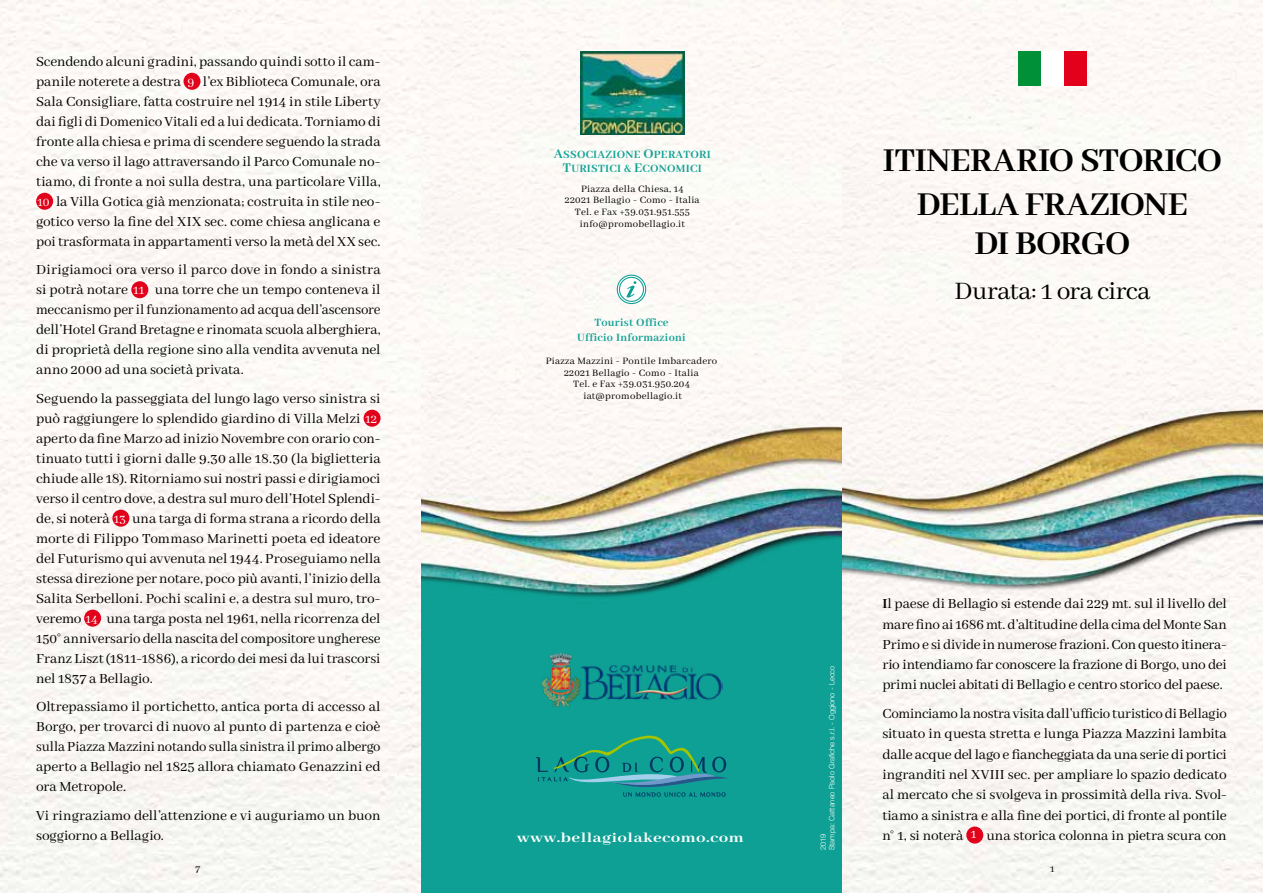
<style>
.page{position:relative;width:1263px;height:893px;background:#fbf8f4}
.page>*{position:absolute;margin:0;border:0;box-sizing:border-box;transform-origin:0 0}
.t1{font:700 36px/43.2px "Abhaya Libre";letter-spacing:-.015em;color:#000;text-align:center}
.t2{font:27px "Abhaya Libre";letter-spacing:-.015em;color:#000}
.t3{font:15px/20px "Abhaya Libre";letter-spacing:-.005em;color:#000;text-align:justify}
.t4{font:700 14.55px "Abhaya Libre";letter-spacing:.025em;color:#fff;scale:1.27 1}
.t5{font:700 12px/14.4px "Abhaya Libre";letter-spacing:.025em;color:#0ea094;text-align:center}
.t6{font:10.5px/11.7px "Abhaya Libre";letter-spacing:.025em;color:#000;text-align:center}
.t7{font:300 7.5px/8.7px "Helvetica Neue LT Std";color:#fff}
.s1{font-size:13.5px;color:#fff}
.s2{font-size:14.4px}
.s3{font-weight:700}
</style>
<div class="page">
<div style="left:421px;top:517px;width:421px;height:376px;background:#0ea094"></div>
<img style="left:421px;top:0;width:421px;height:758px">
<img style="left:581px;top:51px;width:103px;height:84px">
<svg style="left:617px;top:275px;width:29px;height:29px"></svg>
<img style="left:842px;top:0;width:421px;height:772px">
<img style="left:541px;top:652px;width:181px;height:56px">
<div style="left:1041px;top:51px;width:23px;height:34px;background:#fff"></div>
<div style="left:1018px;top:51px;width:23px;height:34px;background:#009037"></div>
<div style="left:1064px;top:51px;width:22px;height:34px;background:#e2001a"></div>
<svg style="left:536px;top:736px;width:191px;height:61px"></svg>
<div style="left:966px;top:827px;width:17px;height:17px;background:#e2001a;border-radius:50%"></div>
<div style="left:183px;top:73px;width:17px;height:17px;background:#e2001a;border-radius:50%"></div>
<div style="left:36px;top:193px;width:17px;height:17px;background:#e2001a;border-radius:50%"></div>
<div style="left:131px;top:281px;width:17px;height:17px;background:#e2001a;border-radius:50%"></div>
<div style="left:364px;top:410px;width:17px;height:17px;background:#e2001a;border-radius:50%"></div>
<div style="left:112px;top:510px;width:17px;height:17px;background:#e2001a;border-radius:50%"></div>
<div style="left:84px;top:610px;width:17px;height:17px;background:#e2001a;border-radius:50%"></div>
<p class="t3" style="left:36px;top:52px;width:346px">Scendendo alcuni gradini, passando quindi sotto il cam&shy;panile noterete a destra <span class="s1">9</span> l’ex Biblioteca Comunale, ora Sala Consigliare, fatta costruire nel 1914 in stile Liberty dai figli di Domenico Vitali ed a lui dedicata. Torniamo di fronte alla chiesa e prima di scendere seguendo la strada che va verso il lago attraversando il Parco Comunale no&shy;tiamo, di fronte a noi sulla destra, una particolare Villa, <span class="s1">10</span> la Villa Gotica già menzionata; costruita in stile neo&shy;gotico verso la fine del XIX sec. come chiesa anglicana e poi trasformata in appartamenti verso la metà del XX sec.</p>
<p class="t3" style="left:36px;top:261px;width:346px">Dirigiamoci ora verso il parco dove in fondo a sinistra si potrà notare <span class="s1">11</span> una torre che un tempo conteneva il meccanismo per il funzionamento ad acqua dell’ascensore dell’Hotel Grand Bretagne e rinomata scuola alberghiera, di proprietà della regione sino alla vendita avvenuta nel anno 2000 ad una società privata.</p>
<p class="t3" style="left:36px;top:389px;width:346px;text-align:left">Seguendo la passeggiata del lungo lago verso sinistra si può raggiungere lo splendido giardino di Villa Melzi <span class="s1">12 </span>aperto da fine Marzo ad inizio Novembre con orario con&shy;tinuato tutti i giorni dalle 9.30 alle 18.30 (la biglietteria chiude alle 18). Ritorniamo sui nostri passi e dirigiamoci verso il centro dove, a destra sul muro dell’Hotel Splendi&shy;de, si noterà <span class="s1">13</span> una targa di forma strana a ricordo della morte di Filippo Tommaso Marinetti poeta ed ideatore del Futurismo qui avvenuta nel 1944. Proseguiamo nella stessa direzione per notare, poco più avanti, l’inizio della Salita Serbelloni. Pochi scalini e, a destra sul muro, tro&shy;veremo <span class="s1">14</span> una targa posta nel 1961, nella ricorrenza del 150° anniversario della nascita del compositore ungherese Franz Liszt (1811-1886), a ricordo dei mesi da lui trascorsi nel 1837 a Bellagio.</p>
<p class="t3" style="left:36px;top:698px;width:346px">Oltrepassiamo il portichetto, antica porta di accesso al Borgo, per trovarci di nuovo al punto di partenza e cioè sulla Piazza Mazzini notando sulla sinistra il primo albergo aperto a Bellagio nel 1825 allora chiamato Genazzini ed ora Metropole.</p>
<p class="t3" style="left:36px;top:806px;width:346px">Vi ringraziamo dell’attenzione e vi auguriamo un buon soggiorno a Bellagio.</p>
<p class="t5" style="left:554px;top:147px;width:159px"><span class="s2">A</span>SSOCIAZIONE <span class="s2">O</span>PERATORI<br><span class="s2">T</span>URISTICI &amp; <span class="s2">E</span>CONOMICI</p>
<p class="t6" style="left:565px;top:183px;width:136px">Piazza della Chiesa, 14<br>22021 Bellagio - Como - Italia<br>Tel. e Fax +39.031.951.555 info@promobellagio.it</p>
<p class="t5" style="left:577px;top:316px;width:110px">Tourist Office<br>Ufficio Informazioni</p>
<p class="t6" style="left:546px;top:355px;width:173px">Piazza Mazzini - Pontile Imbarcadero<br>22021 Bellagio - Como - Italia<br>Tel. e Fax +39.031.950.204 iat@promobellagio.it</p>
<h1 class="t1" style="left:883px;top:141px;width:341px">ITINERARIO STORICO<br>DELLA FRAZIONE</h1>
<h1 class="t1" style="left:974px;top:223px;width:158px">DI BORGO</h1>
<h2 class="t2" style="left:954px;top:276px;width:198px">Durata: 1 ora circa</h2>
<p class="t4" style="left:517px;top:829px;width:180px">www.bellagiolakecomo.com</p>
<p class="t7" style="left:819px;top:850px;width:186px;rotate:-90deg">2019<br>Stampa: Cattaneo Paolo Grafiche s.r.l. - Oggiono - Lecco</p>
<p class="t3" style="left:882px;top:594px;width:346px"><span class="s3">I</span>l paese di Bellagio si estende dai 229 mt. sul il livello del mare fino ai 1686 mt. d’altitudine della cima del Monte San Primo e si divide in numerose frazioni. Con questo itinera&shy;rio intendiamo far conoscere la frazione di Borgo, uno dei primi nuclei abitati di Bellagio e centro storico del paese.</p>
<p class="t3" style="left:882px;top:704px;width:346px">Cominciamo la nostra visita dall’ufficio turistico di Bellagio situato in questa stretta e lunga Piazza Mazzini lambita dalle acque del lago e fiancheggiata da una serie di portici ingranditi nel XVIII sec. per ampliare lo spazio dedicato al mercato che si svolgeva in prossimità della riva. Svol&shy;tiamo a sinistra e alla fine dei portici, di fronte al pontile n° 1, si noterà <span class="s1">1</span> una storica colonna in pietra scura con</p>
<p class="t6" style="left:195px;top:864px;width:6px">7</p>
<p class="t6" style="left:1050px;top:864px;width:6px">1</p>
</div>
